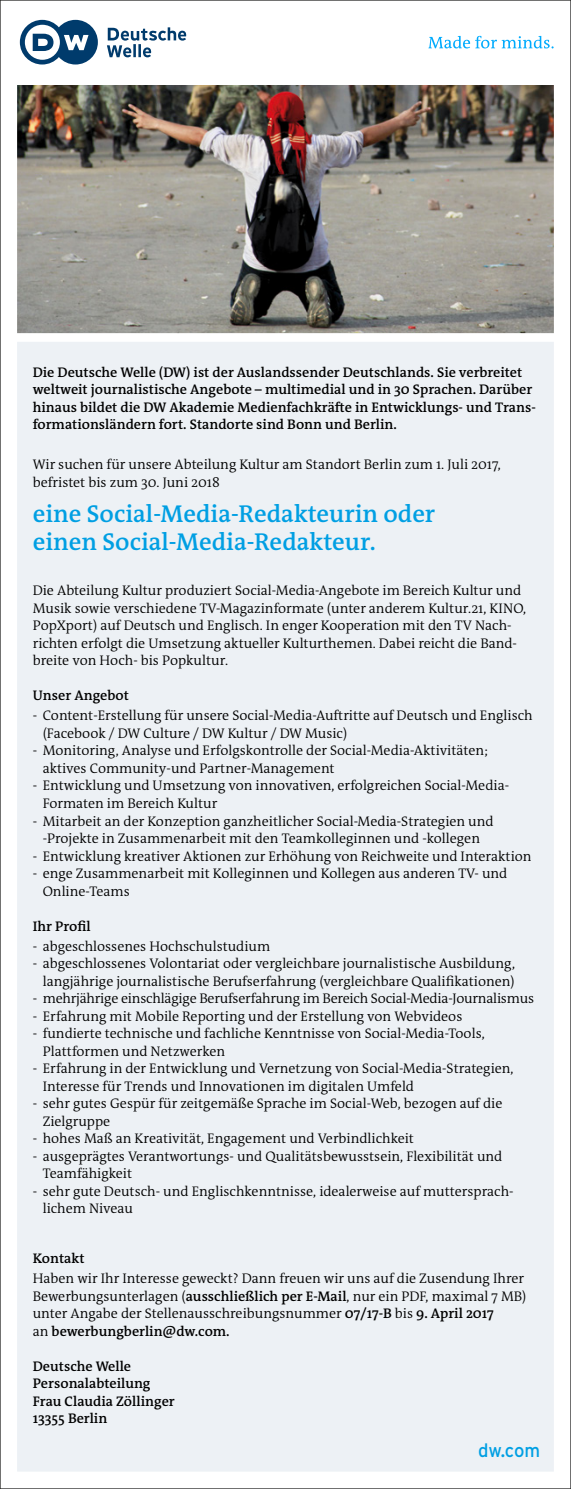
<style>
.page{position:relative;width:571px;height:1489px;background:#fff}
.page>*{position:absolute;margin:0;border:0;box-sizing:border-box;transform-origin:0 0}
.t1{font:600 24.5px/28px "DW The Antiqua B W6";color:#009fe3}
.t2{font:18.9px "Interstate DW";color:#009fe3;scale:.96 1}
.t3{font:300 14px/17.5px "DW The Antiqua B W4";color:#000}
.t4{font:600 14px/17.5px "DW The Antiqua B W6";color:#000}
.s1{font-family:"DW The Antiqua B W6";font-weight:600}
.s2{font-family:"DW The Antiqua B W4";font-weight:300}
</style>
<div class="page">
<div style="left:0;top:0;width:570px;height:1488px;background:#edf1f5"></div>
<img style="left:18px;top:84px;width:534px;height:249px">
<div style="left:0;top:0;width:570px;height:1488px;border:17px solid #fff"></div>
<div style="left:0;top:0;width:570px;height:84px;background:#fff"></div>
<svg style="left:107px;top:27px;width:80px;height:30px"></svg>
<svg style="left:20px;top:20px;width:78px;height:44px"></svg>
<svg style="left:428px;top:36px;width:125px;height:12px"></svg>
<div style="left:14px;top:333px;width:541px;height:9px;background:#fff"></div>
<p class="t4" style="left:33px;top:363px;width:504px">Die Deutsche Welle (DW) ist der Auslandssender Deutschlands. Sie verbreitet weltweit journalistische Angebote – multimedial und in 30 Sprachen. Darüber hinaus bildet die DW Akademie Medienfachkräfte in Entwicklungs- und Trans&shy;formationsländern fort. Standorte sind Bonn und Berlin.</p>
<p class="t3" style="left:33px;top:456px;width:469px">Wir suchen für unsere Abteilung Kultur am Standort Berlin zum 1. Juli 2017, befristet bis zum 30. Juni 2018</p>
<h1 class="t1" style="left:33px;top:500px;width:404px">eine Social-Media-Redakteurin oder einen Social-Media-Redakteur.</h1>
<p class="t3" style="left:33px;top:582px;width:494px">Die Abteilung Kultur produziert Social-Media-Angebote im Bereich Kultur und Musik sowie verschiedene TV-Magazinformate (unter anderem Kultur.21, KINO, PopXport) auf Deutsch und Englisch. In enger Kooperation mit den TV Nach&shy;richten erfolgt die Umsetzung aktueller Kulturthemen. Dabei reicht die Band&shy;breite von Hoch- bis Popkultur.</p>
<p class="t4" style="left:33px;top:687px;width:98px">Unser Angebot</p>
<p class="t3" style="left:43px;top:707px;width:491px;text-indent:-10px">- Content-Erstellung für unsere Social-Media-Auftritte auf Deutsch und Englisch (Facebook / DW Culture / DW Kultur / DW Music)</p>
<p class="t3" style="left:43px;top:742px;width:447px;text-indent:-10px">- Monitoring, Analyse und Erfolgskontrolle der Social-Media-Aktivitäten; aktives Community-und Partner-Management</p>
<p class="t3" style="left:43px;top:777px;width:468px;text-indent:-10px">- Entwicklung und Umsetzung von innovativen, erfolgreichen Social-Media-<br>Formaten im Bereich Kultur</p>
<p class="t3" style="left:33px;top:812px;width:462px;text-align:center">- Mitarbeit an der Konzeption ganzheitlicher Social-Media-Strategien und -Projekte in Zusammenarbeit mit den Teamkolleginnen und -kollegen</p>
<p class="t3" style="left:33px;top:847px;width:500px">- Entwicklung kreativer Aktionen zur Erhöhung von Reichweite und Interaktion</p>
<p class="t3" style="left:43px;top:864px;width:466px;text-indent:-10px">- enge Zusammenarbeit mit Kolleginnen und Kollegen aus anderen TV- und<br>Online-Teams</p>
<p class="t4" style="left:33px;top:917px;width:59px">Ihr Profil</p>
<p class="t3" style="left:33px;top:937px;width:239px">- abgeschlossenes Hochschulstudium</p>
<p class="t3" style="left:33px;top:954px;width:483px;text-align:right">- abgeschlossenes Volontariat oder vergleichbare journalistische Ausbildung, langjährige journalistische Berufserfahrung (vergleichbare Qualifikationen)</p>
<p class="t3" style="left:33px;top:989px;width:502px">- mehrjährige einschlägige Berufserfahrung im Bereich Social-Media-Journalismus</p>
<p class="t3" style="left:33px;top:1007px;width:431px">- Erfahrung mit Mobile Reporting und der Erstellung von Webvideos</p>
<p class="t3" style="left:43px;top:1024px;width:443px;text-indent:-10px">- fundierte technische und fachliche Kenntnisse von Social-Media-Tools,<br>Plattformen und Netzwerken</p>
<p class="t3" style="left:43px;top:1059px;width:472px;text-indent:-10px">- Erfahrung in der Entwicklung und Vernetzung von Social-Media-Strategien,<br>Interesse für Trends und Innovationen im digitalen Umfeld</p>
<p class="t3" style="left:43px;top:1094px;width:461px;text-indent:-10px">- sehr gutes Gespür für zeitgemäße Sprache im Social-Web, bezogen auf die<br>Zielgruppe</p>
<p class="t3" style="left:33px;top:1129px;width:382px">- hohes Maß an Kreativität, Engagement und Verbindlichkeit</p>
<p class="t3" style="left:43px;top:1147px;width:461px;text-indent:-10px">- ausgeprägtes Verantwortungs- und Qualitätsbewusstsein, Flexibilität und<br>Teamfähigkeit</p>
<p class="t3" style="left:43px;top:1182px;width:472px;text-indent:-10px">- sehr gute Deutsch- und Englischkenntnisse, idealerweise auf muttersprach&shy;lichem Niveau</p>
<p class="t4" style="left:33px;top:1249px;width:53px">Kontakt</p>
<p class="t3" style="left:33px;top:1269px;width:495px">Haben wir Ihr Interesse geweckt? Dann freuen wir uns auf die Zusendung Ihrer<br>Bewerbungsunterlagen (<span class="s1">ausschließlich per E-Mail</span>, nur ein PDF, maximal 7 MB) unter Angabe der Stellenausschreibungsnummer <span class="s1">07/17-B</span> bis <span class="s1">9. April 2017</span></p>
<p class="t4" style="left:33px;top:1322px;width:198px"><span class="s2">an</span> bewerbungberlin@dw.com.</p>
<p class="t4" style="left:33px;top:1357px;width:143px">Deutsche Welle<br>Personalabteilung<br>Frau Claudia Zöllinger<br>13355 Berlin</p>
<h2 class="t2" style="left:478px;top:1439px;width:66px">dw.com</h2>
</div>
